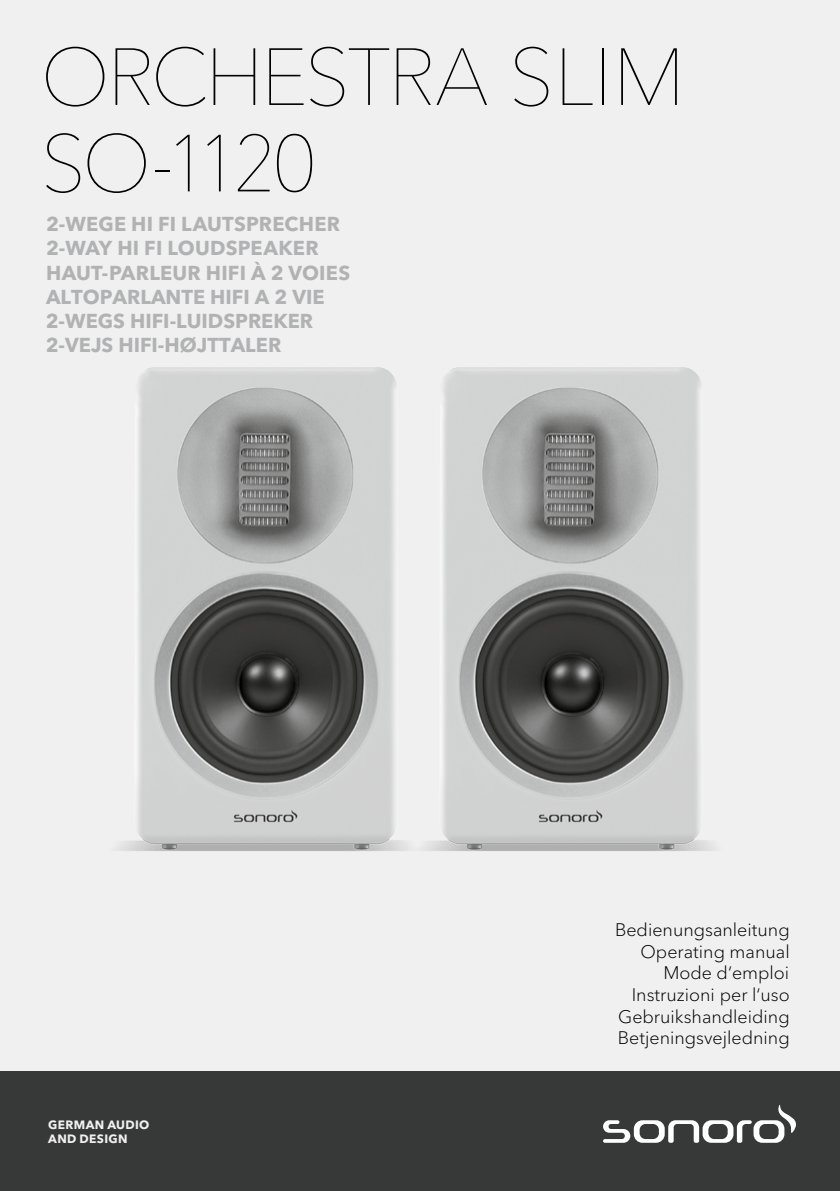
<style>
.page{position:relative;width:840px;height:1191px;background:#fff}
.page>*{position:absolute;margin:0;border:0;box-sizing:border-box;transform-origin:0 0}
.t1{font:200 80px/86.4px "Avenir Next LT Pro";letter-spacing:-.04em;color:#000}
.t2{font:700 20px/23.8px "Avenir Next LT Pro";color:#b1b2b3}
.t3{font:300 18px/21.6px "Avenir Next LT Pro";color:#000;text-align:right}
.t4{font:700 12px/14.4px "Avenir Next LT Pro";letter-spacing:.03em;color:#f1f0f0}
</style>
<div class="page">
<div style="left:0;top:0;width:839px;height:1191px;background:#f1f0f0"></div>
<div style="left:0;top:1071px;width:839px;height:120px;background:#373938"></div>
<svg style="left:603px;top:1104px;width:192px;height:38px"></svg>
<img style="left:119px;top:367px;width:62px;height:484px">
<img style="left:181px;top:367px;width:533px;height:484px">
<h1 class="t1" style="left:40px;top:34px;width:646px">ORCHESTRA SLIM<br>SO-1120</h1>
<p class="t2" style="left:46px;top:212px;width:295px">2-WEGE HI FI LAUTSPRECHER<br>2-WAY HI FI LOUDSPEAKER</p>
<p class="t2" style="left:46px;top:285px;width:280px">ALTOPARLANTE HIFI A 2 VIE<br>2-WEGS HIFI-LUIDSPREKER<br>2-VEJS HIFI-HØJTTALER</p>
<p class="t2" style="left:46px;top:261px;width:305px">HAUT-PARLEUR HIFI À 2 VOIES</p>
<p class="t4" style="left:48px;top:1117px;width:103px">GERMAN AUDIO<br>AND DESIGN</p>
<p class="t3" style="left:614px;top:918px;width:176px">Bedienungsanleitung<br>Operating manual<br>Mode d‘emploi<br>Instruzioni per l‘uso<br>Gebruikshandleiding<br>Betjeningsvejledning</p>
</div>
